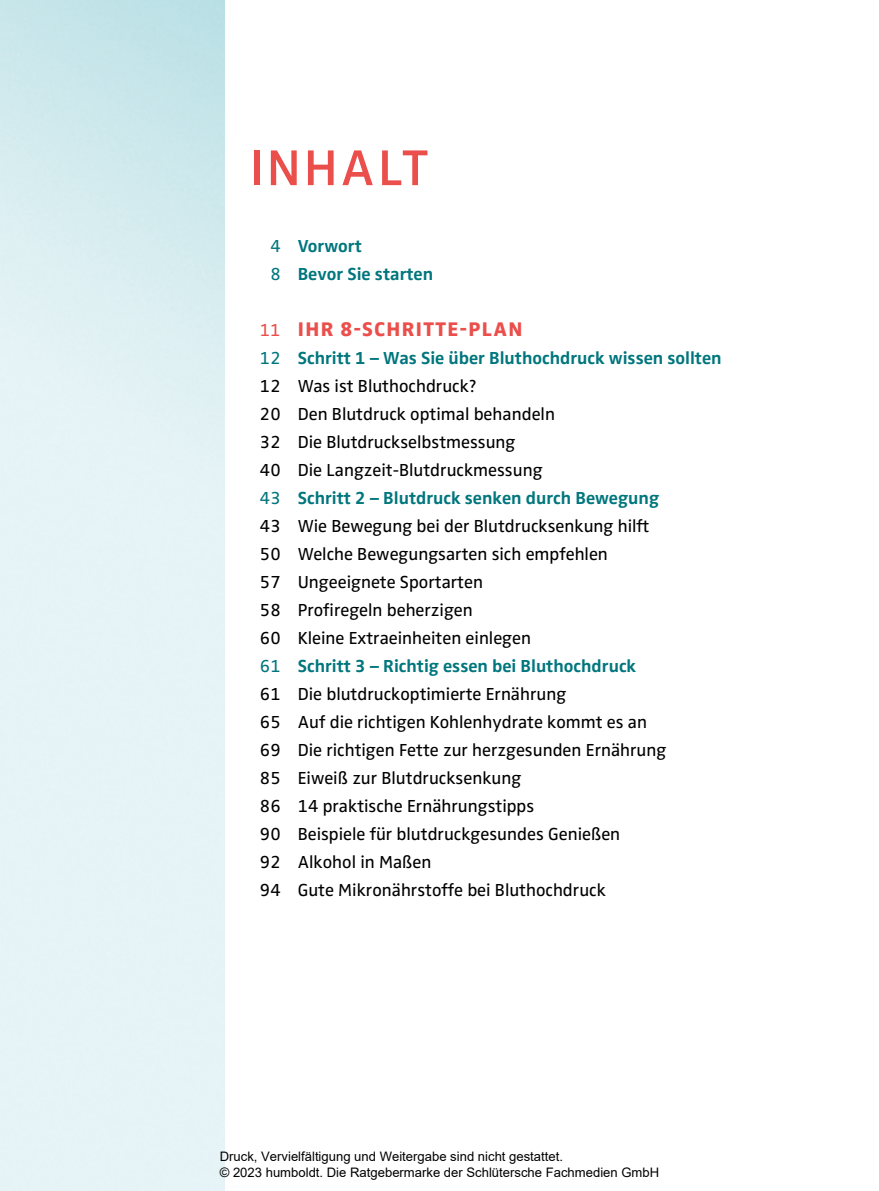
<style>
.page{position:relative;width:879px;height:1191px;background:#fff}
.page>*{position:absolute;margin:0;border:0;box-sizing:border-box;transform-origin:0 0}
.t1{font:600 52px "Zwo Pro";letter-spacing:.06em;color:#ea4f4b}
.t2{font:800 20.4px "Zwo Pro";letter-spacing:.07em;color:#ea4f4b}
.t3{font:18px/28px "Zwo Pro";color:#000}
.t4{font:700 18px/28px "Zwo Pro";color:#00767d}
.t5{font:13px/15.6px "Arial";color:#000}
.s1{font-weight:400}
.s2{font-weight:400;font-size:18px}
.s3{color:#00767d}
.s4{font-weight:700;color:#00767d}
</style>
<div class="page">
<h1 class="t1" style="left:250px;top:128px;width:180px">INHALT</h1>
<p class="t4" style="left:270px;top:232px;width:164px"><span class="s1">4</span> Vorwort<br><span class="s1">8</span> Bevor Sie starten</p>
<p class="t2" style="left:260px;top:313px;width:264px"><span class="s2">11</span> IHR 8-SCHRITTE-PLAN</p>
<p class="t3" style="left:260px;top:344px;width:463px"><span class="s3">12</span> <span class="s4">Schritt 1 – Was Sie über Bluthochdruck wissen sollten </span>12 Was ist Bluthochdruck?<br>20 Den Blutdruck optimal behandeln<br>32 Die Blutdruckselbstmessung<br>40 Die Langzeit-Blutdruckmessung<br><span class="s3">43</span> <span class="s4">Schritt 2 – Blutdruck senken durch Bewegung<br></span>43 Wie Bewegung bei der Blutdrucksenkung hilft<br>50 Welche Bewegungsarten sich empfehlen<br>57 Ungeeignete Sportarten<br>58 Profiregeln beherzigen<br>60 Kleine Extraeinheiten einlegen<br><span class="s3">61</span> <span class="s4">Schritt 3 – Richtig essen bei Bluthochdruck<br></span>61 Die blutdruckoptimierte Ernährung<br>65 Auf die richtigen Kohlenhydrate kommt es an<br>69 Die richtigen Fette zur herzgesunden Ernährung<br>85 Eiweiß zur Blutdrucksenkung<br>86 14 praktische Ernährungstipps<br>90 Beispiele für blutdruckgesundes Genießen<br>92 Alkohol in Maßen<br>94 Gute Mikronährstoffe bei Bluthochdruck</p>
<p class="t5" style="left:220px;top:1148px;width:441px">Druck, Vervielfältigung und Weitergabe sind nicht gestattet.<br>© 2023 humboldt. Die Ratgebermarke der Schlütersche Fachmedien GmbH</p>
</div>
